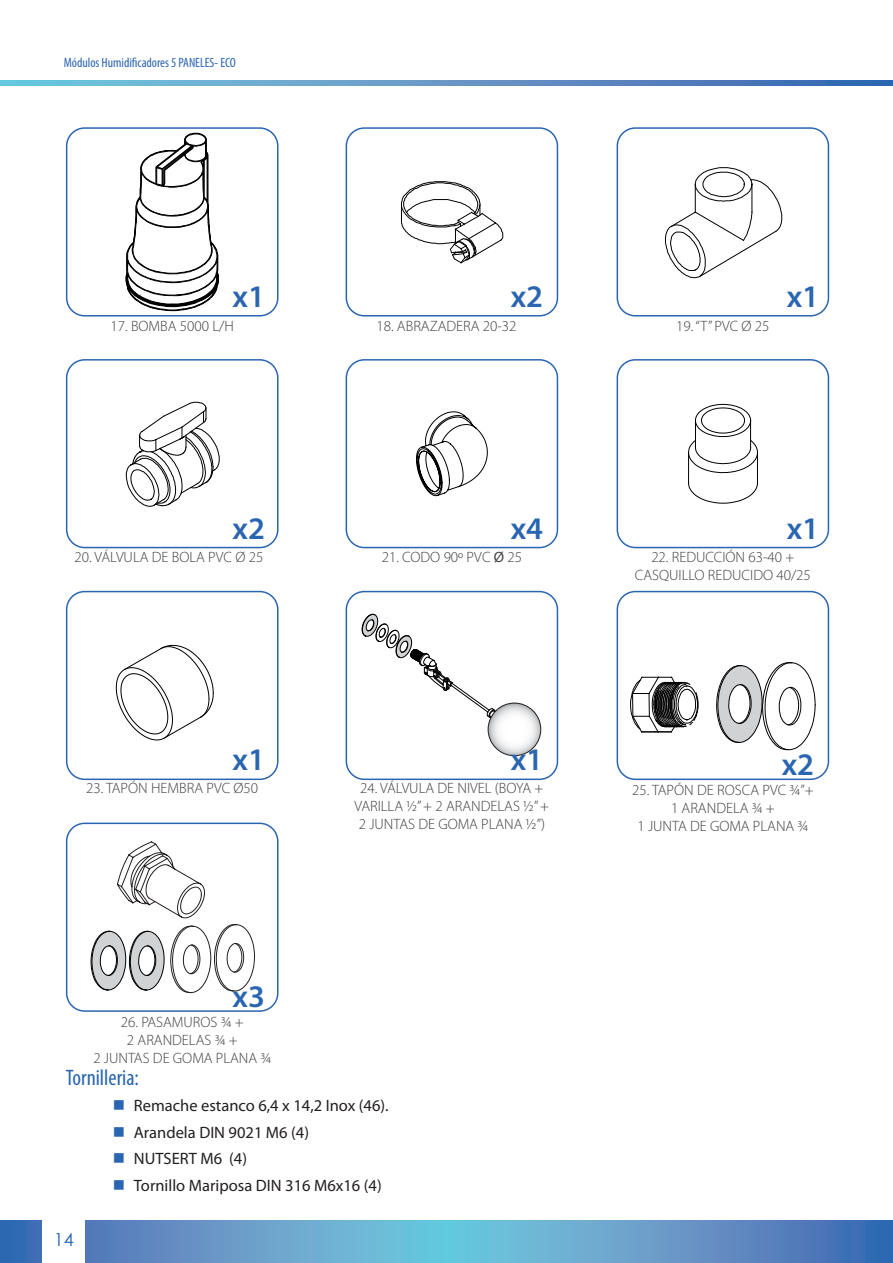
<style>
.page{position:relative;width:893px;height:1263px;background:#fff}
.page>*{position:absolute;margin:0;border:0;box-sizing:border-box;transform-origin:0 0}
._01__Normal{font:600 31.5px "Myriad Pro";color:#2a65b1}
._01__Titulos__Nivel{font:condensed 22.5px "Myriad Pro";color:#2a65b1}
.t1{font:18px "Century Gothic";color:#2a65b1}
.t2{font:16.5px "Myriad Pro";color:#231f20}
._02__Pies_de_imágene{font:300 15px/18px "Myriad Pro";color:#3e3e3f;text-align:center}
.t3{font:condensed 13.5px "Myriad Pro";color:#2a65b1}
.s1{font-weight:400}
</style>
<div class="page">
<svg style="left:0;top:1220px;width:893px;height:43px;background:#609ac8"></svg>
<svg style="left:0;top:81px;width:893px;height:4px;background:#5e96c6"></svg>
<div style="left:43px;top:1218px;width:42px;height:45px;background:#fff"></div>
<svg style="left:126px;top:133px;width:92px;height:178px"></svg>
<div style="left:66px;top:127px;width:213px;height:190px;border:2px solid #2a65b1;border-radius:18px"></div>
<svg style="left:401px;top:181px;width:102px;height:82px"></svg>
<div style="left:346px;top:127px;width:212px;height:190px;border:2px solid #2a65b1;border-radius:18px"></div>
<svg style="left:665px;top:167px;width:117px;height:111px"></svg>
<div style="left:617px;top:127px;width:212px;height:190px;border:2px solid #2a65b1;border-radius:18px"></div>
<svg style="left:126px;top:401px;width:94px;height:106px"></svg>
<div style="left:66px;top:359px;width:213px;height:189px;border:2px solid #2a65b1;border-radius:18px"></div>
<svg style="left:416px;top:412px;width:71px;height:84px"></svg>
<div style="left:346px;top:359px;width:212px;height:189px;border:2px solid #2a65b1;border-radius:18px"></div>
<svg style="left:688px;top:482px;width:70px;height:21px"></svg>
<hr style="left:688px;top:452px;width:1px;height:31px;background:#000001">
<hr style="left:757px;top:452px;width:1px;height:31px;background:#000001">
<svg style="left:688px;top:404px;width:70px;height:69px"></svg>
<div style="left:617px;top:359px;width:212px;height:189px;border:2px solid #2a65b1;border-radius:18px"></div>
<svg style="left:116px;top:645px;width:98px;height:95px"></svg>
<div style="left:66px;top:591px;width:213px;height:189px;border:2px solid #2a65b1;border-radius:18px"></div>
<svg style="left:362px;top:614px;width:176px;height:139px"></svg>
<div style="left:346px;top:591px;width:212px;height:189px;border:2px solid #2a65b1;border-radius:18px"></div>
<svg style="left:117px;top:841px;width:88px;height:77px"></svg>
<svg style="left:170px;top:924px;width:85px;height:69px"></svg>
<svg style="left:91px;top:931px;width:73px;height:60px"></svg>
<div style="left:66px;top:822px;width:213px;height:190px;border:2px solid #2a65b1;border-radius:18px"></div>
<svg style="left:716px;top:662px;width:100px;height:88px"></svg>
<svg style="left:630px;top:677px;width:69px;height:56px"></svg>
<div style="left:617px;top:591px;width:212px;height:189px;border:2px solid #2a65b1;border-radius:18px"></div>
<p class="t3" style="left:64px;top:54px;width:174px">Módulos Humidificadores 5 PANELES- ECO</p>
<p class="_01__Normal" style="left:511px;top:277px;width:34px">x2</p>
<p class="_01__Normal" style="left:232px;top:277px;width:34px">x1</p>
<p class="_01__Normal" style="left:787px;top:277px;width:34px">x1</p>
<p class="_02__Pies_de_imágene" style="left:110px;top:317px;width:125px">17. BOMBA 5000 L/H</p>
<p class="_02__Pies_de_imágene" style="left:376px;top:317px;width:142px">18. ABRAZADERA 20-32</p>
<p class="_02__Pies_de_imágene" style="left:676px;top:317px;width:95px">19. “T” PVC Ø 25</p>
<p class="_01__Normal" style="left:232px;top:508px;width:34px">x2</p>
<p class="_01__Normal" style="left:511px;top:508px;width:34px">x4</p>
<p class="_01__Normal" style="left:787px;top:508px;width:34px">x1</p>
<p class="_02__Pies_de_imágene" style="left:75px;top:548px;width:190px">20. VÁLVULA DE BOLA PVC Ø 25</p>
<p class="_02__Pies_de_imágene" style="left:382px;top:548px;width:142px">21. CODO 90º PVC <span class="s1">Ø</span> 25</p>
<p class="_02__Pies_de_imágene" style="left:635px;top:548px;width:178px">22. REDUCCIÓN 63-40 +<br>CASQUILLO REDUCIDO 40/25</p>
<p class="_01__Normal" style="left:232px;top:739px;width:34px">x1</p>
<p class="_01__Normal" style="left:511px;top:739px;width:34px">x1</p>
<p class="_01__Normal" style="left:782px;top:745px;width:34px">x2</p>
<p class="_02__Pies_de_imágene" style="left:86px;top:779px;width:174px">23. TAPÓN HEMBRA PVC Ø50</p>
<p class="_02__Pies_de_imágene" style="left:355px;top:779px;width:196px">24. VÁLVULA DE NIVEL (BOYA +<br>VARILLA ½” + 2 ARANDELAS ½” +<br>2 JUNTAS DE GOMA PLANA ½”)</p>
<p class="_01__Normal" style="left:232px;top:976px;width:34px">x3</p>
<p class="_02__Pies_de_imágene" style="left:121px;top:1013px;width:125px">26. PASAMUROS ¾ +</p>
<p class="_02__Pies_de_imágene" style="left:93px;top:1031px;width:179px">2 ARANDELAS ¾ +<br>2 JUNTAS DE GOMA PLANA ¾</p>
<p class="_01__Titulos__Nivel" style="left:66px;top:1063px;width:75px">Tornilleria:</p>
<p class="t2" style="left:134px;top:1095px;width:256px">Remache estanco 6,4 x 14,2 Inox (46).</p>
<p class="t2" style="left:134px;top:1122px;width:177px">Arandela DIN 9021 M6 (4)</p>
<p class="t2" style="left:134px;top:1148px;width:115px">NUTSERT M6 (4)</p>
<p class="t2" style="left:134px;top:1175px;width:249px">Tornillo Mariposa DIN 316 M6x16 (4)</p>
<p class="t1" style="left:54px;top:1227px;width:21px">14</p>
<p class="_02__Pies_de_imágene" style="left:632px;top:781px;width:183px">25. TAPÓN DE ROSCA PVC ¾”+</p>
<p class="_02__Pies_de_imágene" style="left:637px;top:799px;width:172px">1 ARANDELA ¾ +<br>1 JUNTA DE GOMA PLANA ¾</p>
</div>
